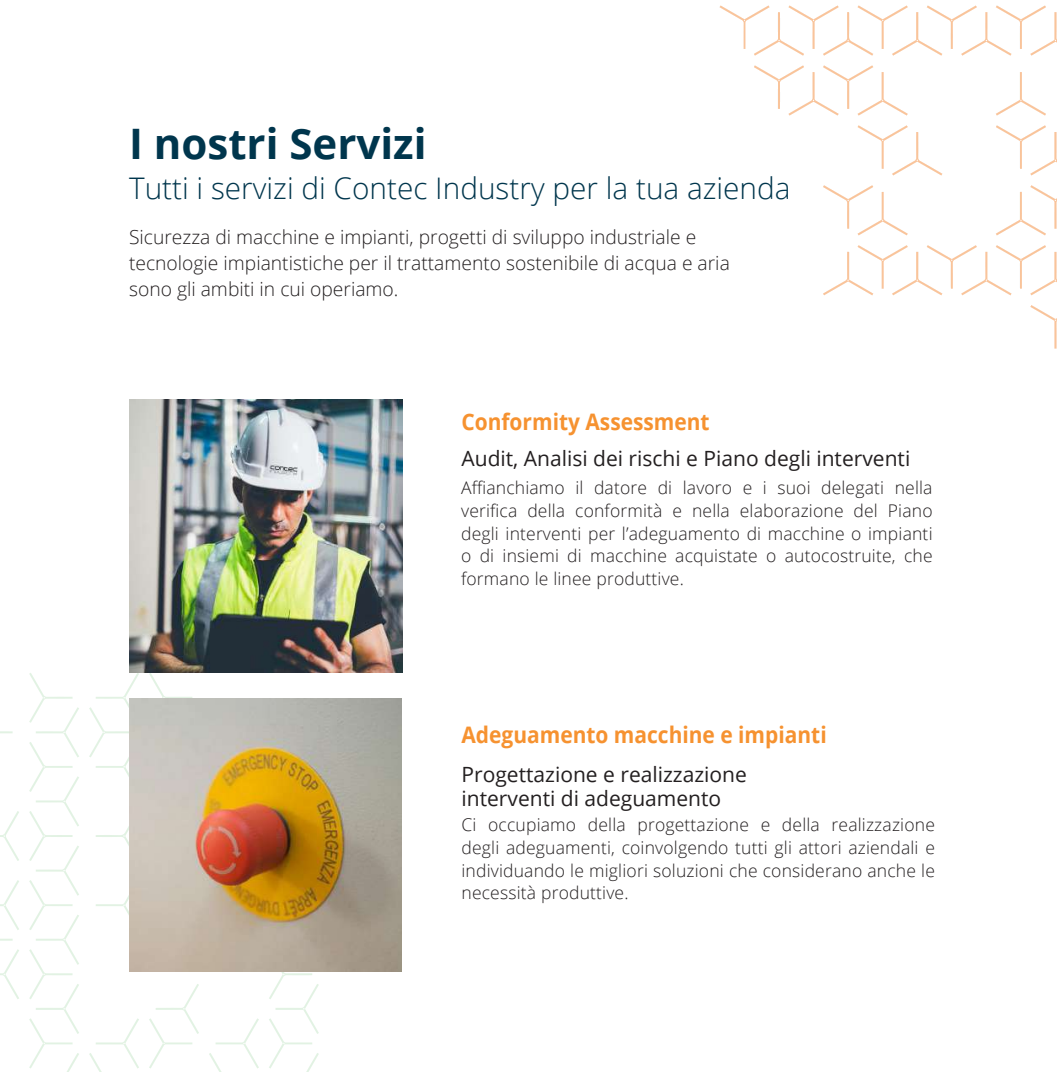
<style>
.page{position:relative;width:1057px;height:1072px;background:#fff}
.page>*{position:absolute;margin:0;border:0;box-sizing:border-box;transform-origin:0 0}
.t1{font:700 42px "Open Sans";color:#00364d}
.t2{font:300 29.75px "Open Sans";color:#00364d}
.t3{font:700 22.75px "Open Sans";color:#f69230;scale:.92 1}
.t4{font:21px/24.5px "Open Sans";color:#231f20}
.t5{font:300 19.25px/26.2px "Open Sans";color:#231f20}
.t6{font:300 17.5px/22.8px "Open Sans";letter-spacing:.01em;color:#231f20;text-align:justify}
</style>
<div class="page">
<svg style="left:96px;top:895px;width:33px;height:20px"></svg>
<svg style="left:0;top:731px;width:13px;height:2px"></svg>
<svg style="left:149px;top:984px;width:50px;height:84px"></svg>
<svg style="left:209px;top:1018px;width:50px;height:53px"></svg>
<svg style="left:89px;top:1018px;width:50px;height:53px"></svg>
<svg style="left:0;top:880px;width:19px;height:119px"></svg>
<svg style="left:89px;top:672px;width:50px;height:105px"></svg>
<svg style="left:149px;top:672px;width:43px;height:26px"></svg>
<svg style="left:0;top:811px;width:19px;height:50px"></svg>
<svg style="left:96px;top:826px;width:33px;height:20px"></svg>
<svg style="left:269px;top:971px;width:50px;height:100px"></svg>
<svg style="left:29px;top:673px;width:50px;height:398px"></svg>
<img style="left:129px;top:399px;width:273px;height:273px">
<img style="left:129px;top:698px;width:272px;height:273px">
<svg style="left:996px;top:72px;width:50px;height:43px"></svg>
<svg style="left:857px;top:125px;width:85px;height:50px"></svg>
<svg style="left:996px;top:125px;width:61px;height:50px"></svg>
<svg style="left:996px;top:185px;width:61px;height:50px"></svg>
<svg style="left:1030px;top:305px;width:27px;height:43px"></svg>
<svg style="left:823px;top:185px;width:84px;height:50px"></svg>
<svg style="left:823px;top:245px;width:234px;height:50px"></svg>
<svg style="left:754px;top:65px;width:153px;height:50px"></svg>
<svg style="left:719px;top:5px;width:338px;height:51px"></svg>
<h1 class="t1" style="left:129px;top:114px;width:299px">I nostri Servizi</h1>
<h2 class="t2" style="left:129px;top:168px;width:663px">Tutti i servizi di Contec Industry per la tua azienda</h2>
<p class="t5" style="left:129px;top:223px;width:602px">Sicurezza di macchine e impianti, progetti di sviluppo industriale e tecnologie impiantistiche per il trattamento sostenibile di acqua e aria sono gli ambiti in cui operiamo.</p>
<h3 class="t3" style="left:461px;top:406px;width:271px">Conformity Assessment</h3>
<p class="t4" style="left:461px;top:446px;width:450px">Audit, Analisi dei rischi e Piano degli interventi</p>
<p class="t6" style="left:461px;top:476px;width:473px">Affianchiamo il datore di lavoro e i suoi delegati nella verifica della conformità e nella elaborazione del Piano degli interventi per l’adeguamento di macchine o impianti o di insiemi di macchine acquistate o autocostruite, che formano le linee produttive.</p>
<h3 class="t3" style="left:461px;top:719px;width:398px">Adeguamento macchine e impianti</h3>
<p class="t4" style="left:461px;top:761px;width:287px">Progettazione e realizzazione interventi di adeguamento</p>
<p class="t6" style="left:461px;top:812px;width:475px">Ci occupiamo della progettazione e della realizzazione degli adeguamenti, coinvolgendo tutti gli attori aziendali e individuando le migliori soluzioni che considerano anche le necessità produttive.</p>
</div>
